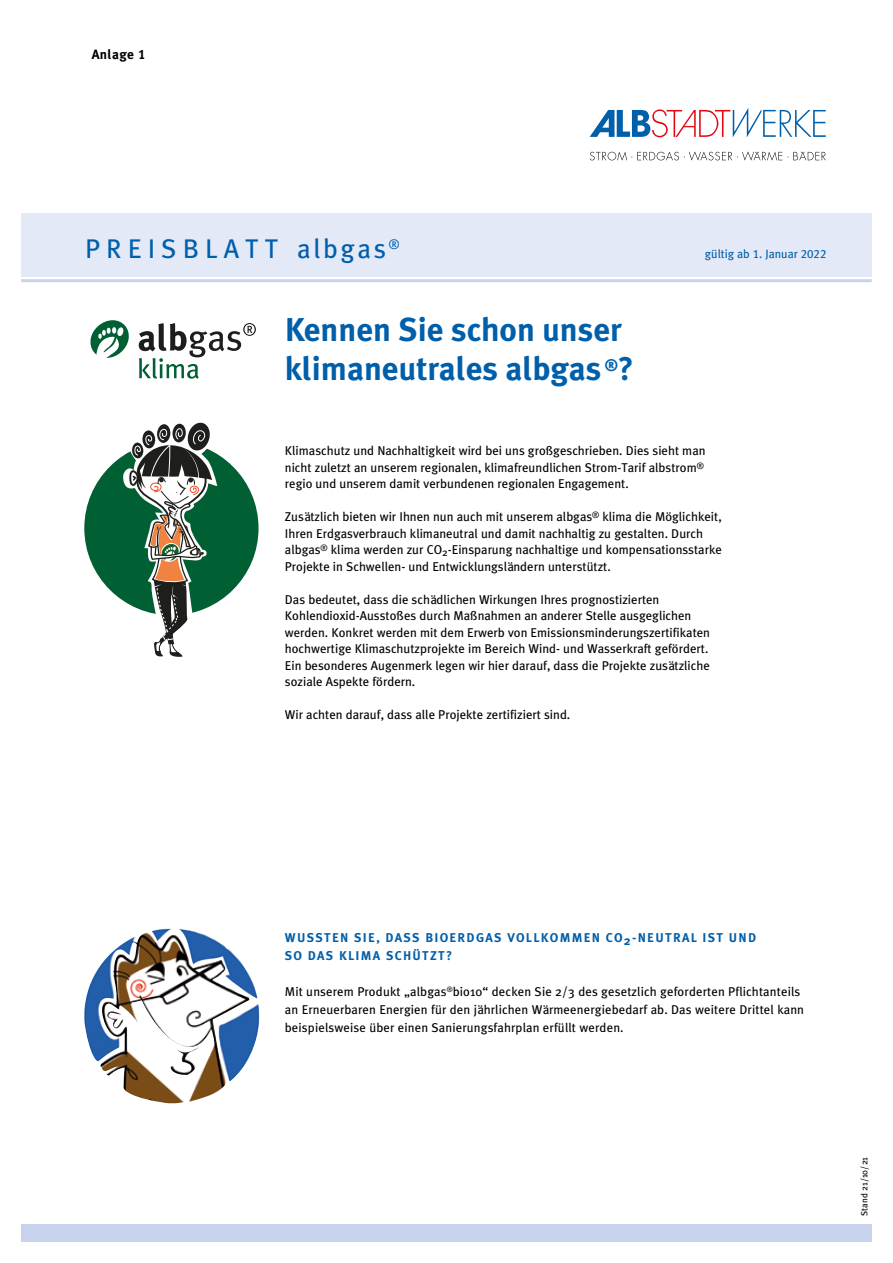
<style>
.page{position:relative;width:893px;height:1263px;background:#fff}
.page>*{position:absolute;margin:0;border:0;box-sizing:border-box;transform-origin:0 0}
.t1{font:700 33px/39.6px "Meta Plus";color:#005faa}
.t2{font:27px "Meta Plus Book Caps";letter-spacing:.225em;color:#005faa}
.t3{font:700 13.5px "Meta Plus";letter-spacing:.025em;color:#000}
.t4{font:12.75px/16.5px "Meta Plus";color:#000}
.t5{font:700 12.75px/18px "Meta Plus";letter-spacing:.1em;color:#005faa}
.t6{font:12px "Meta Plus";color:#005faa}
.t7{font:9px "Meta Plus";letter-spacing:.01em;color:#000}
.s1{font-family:"Meta Plus Bold Caps";font-weight:400}
.s2{font-family:"Meta Plus"}
.s3{font-family:"Meta Plus Book Caps"}
</style>
<div class="page">
<div style="left:21px;top:213px;width:851px;height:63px;background:#e4e9f7"></div>
<div style="left:21px;top:1225px;width:851px;height:17px;background:#c7d2ec"></div>
<svg style="left:590px;top:151px;width:236px;height:10px"></svg>
<svg style="left:590px;top:108px;width:236px;height:29px"></svg>
<hr style="left:21px;top:279px;width:851px;height:3px;background:#c7d2ec">
<img style="left:84px;top:928px;width:174px;height:175px">
<svg style="left:139px;top:323px;width:117px;height:56px"></svg>
<svg style="left:90px;top:320px;width:39px;height:38px"></svg>
<div style="left:84px;top:441px;width:175px;height:174px;background:#006034;border-radius:50%"></div>
<svg style="left:123px;top:422px;width:94px;height:235px"></svg>
<p class="t3" style="left:92px;top:47px;width:55px">Anlage <span class="s1">1</span></p>
<h2 class="t2" style="left:85px;top:233px;width:316px">PREISBLATT <span class="s2">albgas</span><sup>®</sup></h2>
<h1 class="t1" style="left:285px;top:309px;width:351px">Kennen Sie schon unser klimaneutrales albgas <sup>®</sup>?</h1>
<p class="t6" style="left:705px;top:247px;width:123px">gültig ab <span class="s3">1.</span> Januar <span class="s3">2022</span></p>
<p class="t4" style="left:285px;top:443px;width:422px">Klimaschutz und Nachhaltigkeit wird bei uns großgeschrieben. Dies sieht man nicht zuletzt an unserem regionalen, klimafreundlichen Strom-Tarif albstrom<sup>® </sup>regio und unserem damit verbundenen regionalen Engagement.</p>
<p class="t4" style="left:285px;top:509px;width:438px">Zusätzlich bieten wir Ihnen nun auch mit unserem albgas<sup>®</sup> klima die Möglichkeit, Ihren Erdgasverbrauch klimaneutral und damit nachhaltig zu gestalten. Durch albgas<sup>®</sup> klima werden zur CO<sub>2</sub>-Einsparung nachhaltige und kompensationsstarke Projekte in Schwellen- und Entwicklungsländern unterstützt.</p>
<p class="t4" style="left:285px;top:591px;width:427px">Das bedeutet, dass die schädlichen Wirkungen Ihres prognostizierten Kohlendioxid-Ausstoßes durch Maßnahmen an anderer Stelle ausgeglichen werden. Konkret werden mit dem Erwerb von Emissionsminderungszertifikaten hochwertige Klimaschutzprojekte im Bereich Wind- und Wasserkraft gefördert.<br>Ein besonderes Augenmerk legen wir hier darauf, dass die Projekte zusätzliche soziale Aspekte fördern.</p>
<p class="t4" style="left:285px;top:707px;width:287px">Wir achten darauf, dass alle Projekte zertifiziert sind.</p>
<p class="t5" style="left:285px;top:929px;width:473px">WUSSTEN SIE, DASS BIOERDGAS VOLLKOMMEN CO2-NEUTRAL IST UND<br>SO DAS KLIMA SCHÜTZT?</p>
<p class="t4" style="left:285px;top:983px;width:521px;line-height:18px">Mit unserem Produkt „albgas<sup>®</sup>bio10“ decken Sie 2/3 des gesetzlich geforderten Pflichtanteils an Erneuerbaren Energien für den jährlichen Wärmeenergiebedarf ab. Das weitere Drittel kann beispielsweise über einen Sanierungsfahrplan erfüllt werden.</p>
<p class="t7" style="left:859px;top:1216px;width:61px;rotate:-90deg">Stand 21/10/21</p>
</div>
